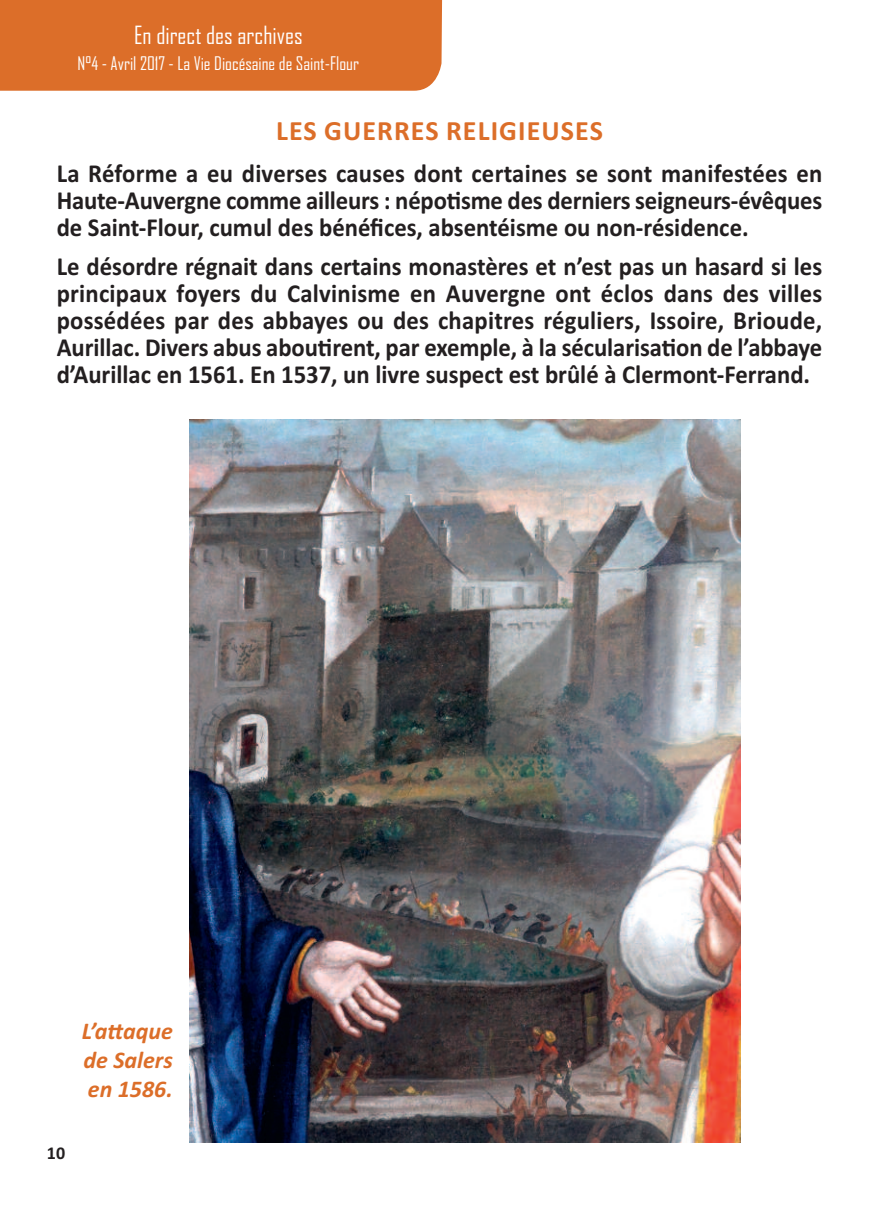
<style>
.page{position:relative;width:879px;height:1219px;background:#fff}
.page>*{position:absolute;margin:0;border:0;box-sizing:border-box;transform-origin:0 0}
.t1{font:700 28px "Calibri";letter-spacing:.04em;color:#dc6e29}
.t2{font:700 26px/27px "Calibri";color:#231f20;text-align:justify;scale:.95 1}
.t3{font:italic 700 24px/28.8px "Calibri";color:#dc6e29;text-align:justify}
.t4{font:24px "Agency FB";color:#fff}
.t5{font:18px "Agency FB";color:#fff}
.t6{font:700 18px "Calibri";color:#231f20}
</style>
<div class="page">
<div style="left:0;top:0;width:442px;height:91px;background:#dc6e29"></div>
<img style="left:189px;top:420px;width:551px;height:723px">
<p class="t4" style="left:134px;top:22px;width:170px">En direct des archives</p>
<p class="t5" style="left:78px;top:54px;width:283px">N°4 - Avril 2017 - La Vie Diocésaine de Saint-Flour</p>
<p class="t1" style="left:276px;top:114px;width:328px">LES GUERRES RELIGIEUSES</p>
<p class="t2" style="left:57px;top:160px;width:807px">La Réforme a eu diverses causes dont certaines se sont manifestées en haute-Auvergne comme ailleurs : népotisme des derniers seigneurs-évêques de Saint-Flour, cumul des bénéfices, absentéisme ou non-résidence.</p>
<p class="t2" style="left:57px;top:252px;width:807px">Le désordre régnait dans certains monastères et n’est pas un hasard si les principaux foyers du Calvinisme en Auvergne ont éclos dans des villes possédées par des abbayes ou des chapitres réguliers, Issoire, Brioude, Aurillac. Divers abus aboutirent, par exemple, à la sécularisation de l’abbaye d’Aurillac en 1561. En 1537, un livre suspect est brûlé à Clermont-Ferrand.</p>
<p class="t3" style="left:82px;top:1016px;width:93px">L’attaque de Salers en 1586.</p>
<p class="t6" style="left:47px;top:1142px;width:20px">10</p>
</div>
